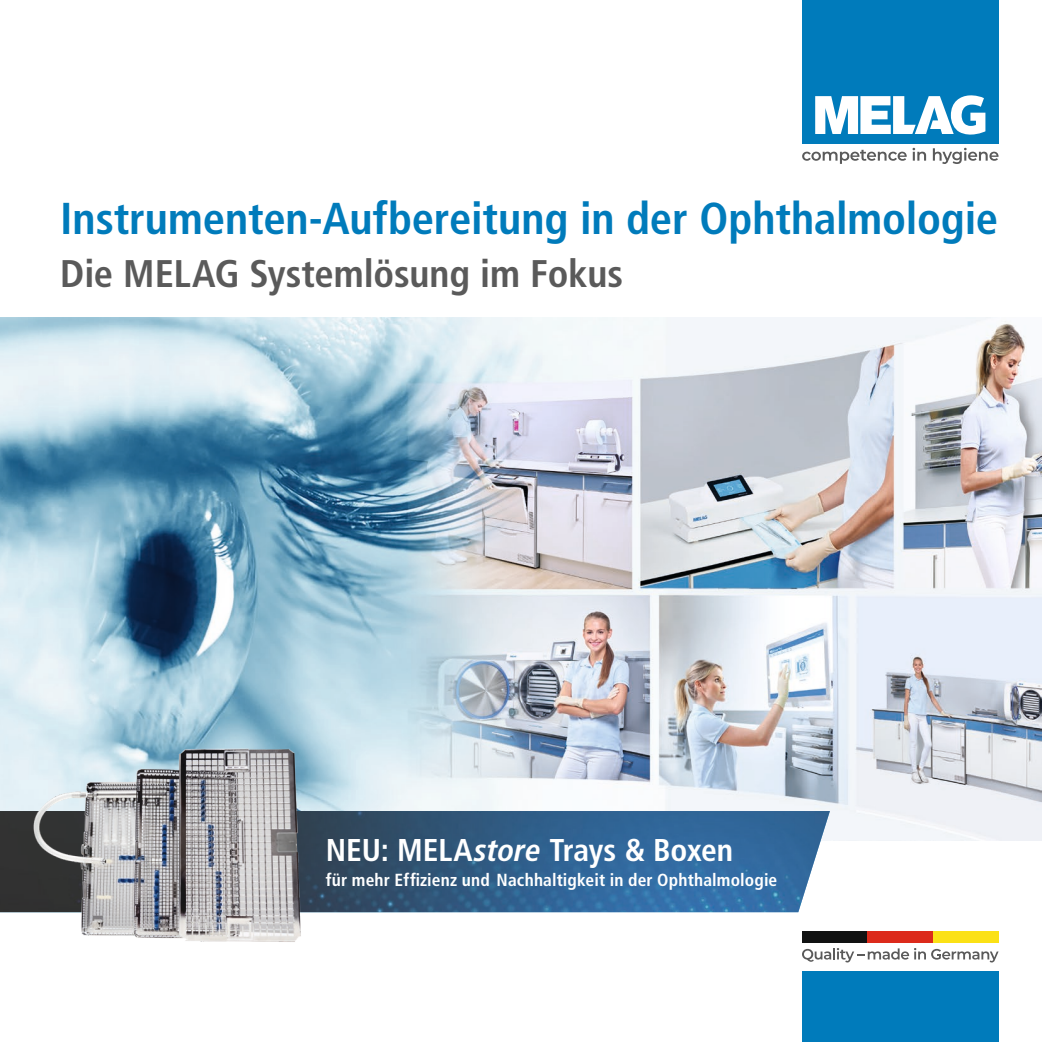
<style>
.page{position:relative;width:1042px;height:1042px;background:#fff}
.page>*{position:absolute;margin:0;border:0;box-sizing:border-box;transform-origin:0 0}
.t1{font:700 condensed 44.62px "Frutiger LT Pro";letter-spacing:-.005em;color:#007bbb}
.t2{font:700 condensed 38.5px "Frutiger LT Pro";letter-spacing:-.005em;color:#5a5a5a}
.t3{font:700 condensed 31.5px "Frutiger LT Pro";letter-spacing:-.005em;color:#fff}
.t4{font:700 condensed 17.5px "Frutiger LT Pro";letter-spacing:.01em;color:#fff}
.s1{font-style:italic}
</style>
<div class="page">
<img style="left:0;top:317px;width:1042px;height:523px">
<div style="left:802px;top:972px;width:196px;height:70px;background:#007bbb"></div>
<div style="left:802px;top:931px;width:65px;height:11px;background:#111212"></div>
<div style="left:867px;top:931px;width:66px;height:11px;background:#dc2a1b"></div>
<div style="left:933px;top:931px;width:65px;height:11px;background:#fbe116"></div>
<svg style="left:802px;top:948px;width:196px;height:14px"></svg>
<div style="left:802px;top:0;width:196px;height:143px;background:#007bbb"></div>
<svg style="left:802px;top:150px;width:104px;height:14px"></svg>
<svg style="left:912px;top:148px;width:14px;height:13px"></svg>
<svg style="left:933px;top:148px;width:65px;height:16px"></svg>
<svg style="left:815px;top:95px;width:170px;height:40px"></svg>
<img style="left:350px;top:811px;width:480px;height:101px">
<img style="left:0;top:724px;width:350px;height:218px">
<p class="t1" style="left:60px;top:192px;width:939px">Instrumenten-Aufbereitung in der Ophthalmologie</p>
<p class="t2" style="left:60px;top:250px;width:564px">Die MELAG Systemlösung im Fokus</p>
<p class="t3" style="left:326px;top:831px;width:409px">NEU: MELA<span class="s1">store</span> Trays &amp; Boxen</p>
<p class="t4" style="left:326px;top:869px;width:453px">für mehr Effizienz und Nachhaltigkeit in der Ophthalmologie</p>
</div>
